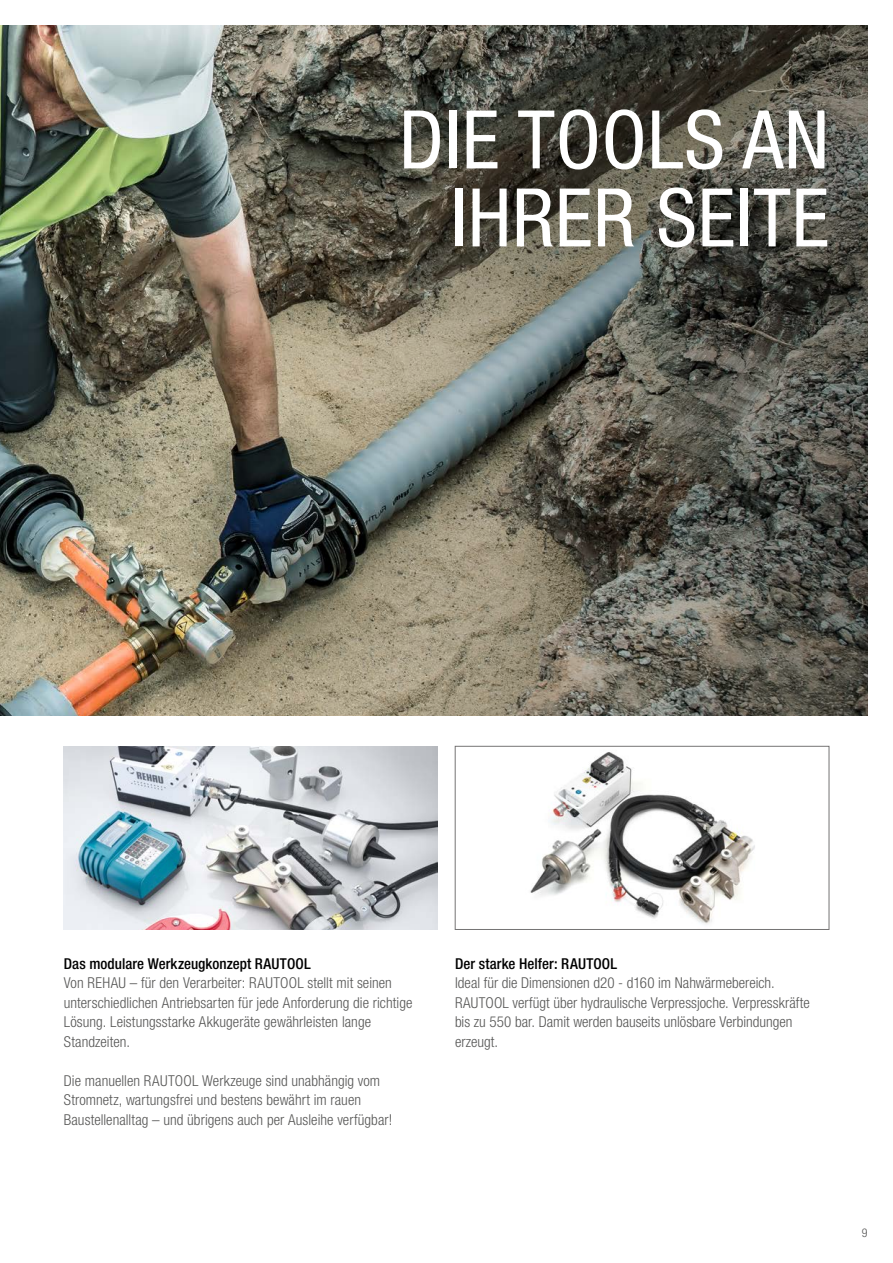
<style>
.page{position:relative;width:893px;height:1263px;background:#fff}
.page>*{position:absolute;margin:0;border:0;box-sizing:border-box;transform-origin:0 0}
.Headline_large_in_pi{font:condensed 81px/78px "Helvetica Neue LTW1 G";letter-spacing:.01em;color:#fff;text-align:right}
.Bodytext{font:300 condensed 15px/19.5px "Helvetica Neue LTW1 G";letter-spacing:.005em;color:#575756}
.Bodytext_headline{font:500 condensed 15px "Helvetica Neue LTW1 G";letter-spacing:.005em;color:#000}
.t1{font:300 condensed 12px "Helvetica Neue LTW1 G";color:#575756}
</style>
<div class="page">
<img style="left:0;top:26px;width:81px;height:689px">
<img style="left:530px;top:752px;width:225px;height:172px">
<div style="left:455px;top:746px;width:374px;height:184px;border:1px solid #757474"></div>
<img style="left:64px;top:746px;width:374px;height:184px">
<img style="left:81px;top:26px;width:786px;height:689px">
<p class="Headline_large_in_pi" style="left:399px;top:101px;width:432px">DIE TOOLS AN<br>IHRER SEITE</p>
<p class="Bodytext_headline" style="left:64px;top:954px;width:248px">Das modulare Werkzeugkonzept RAUTOOL</p>
<p class="Bodytext" style="left:64px;top:973px;width:350px">Von REHAU – für den Verarbeiter: RAUTOOL stellt mit seinen unterschiedlichen Antriebsarten für jede Anforderung die richtige Lösung. Leistungsstarke Akkugeräte gewährleisten lange Standzeiten.</p>
<p class="Bodytext" style="left:64px;top:1071px;width:330px">Die manuellen RAUTOOL Werkzeuge sind unabhängig vom<br>Stromnetz, wartungsfrei und bestens bewährt im rauen<br>Baustellenalltag – und übrigens auch per Ausleihe verfügbar!</p>
<p class="Bodytext_headline" style="left:455px;top:954px;width:164px">Der starke Helfer: RAUTOOL</p>
<p class="Bodytext" style="left:455px;top:973px;width:356px">Ideal für die Dimensionen d20 - d160 im Nahwärmebereich.<br>RAUTOOL verfügt über hydraulische Verpressjoche. Verpresskräfte bis zu 550 bar. Damit werden bauseits unlösbare Verbindungen erzeugt.</p>
<p class="t1" style="left:862px;top:1226px;width:7px">9</p>
</div>
